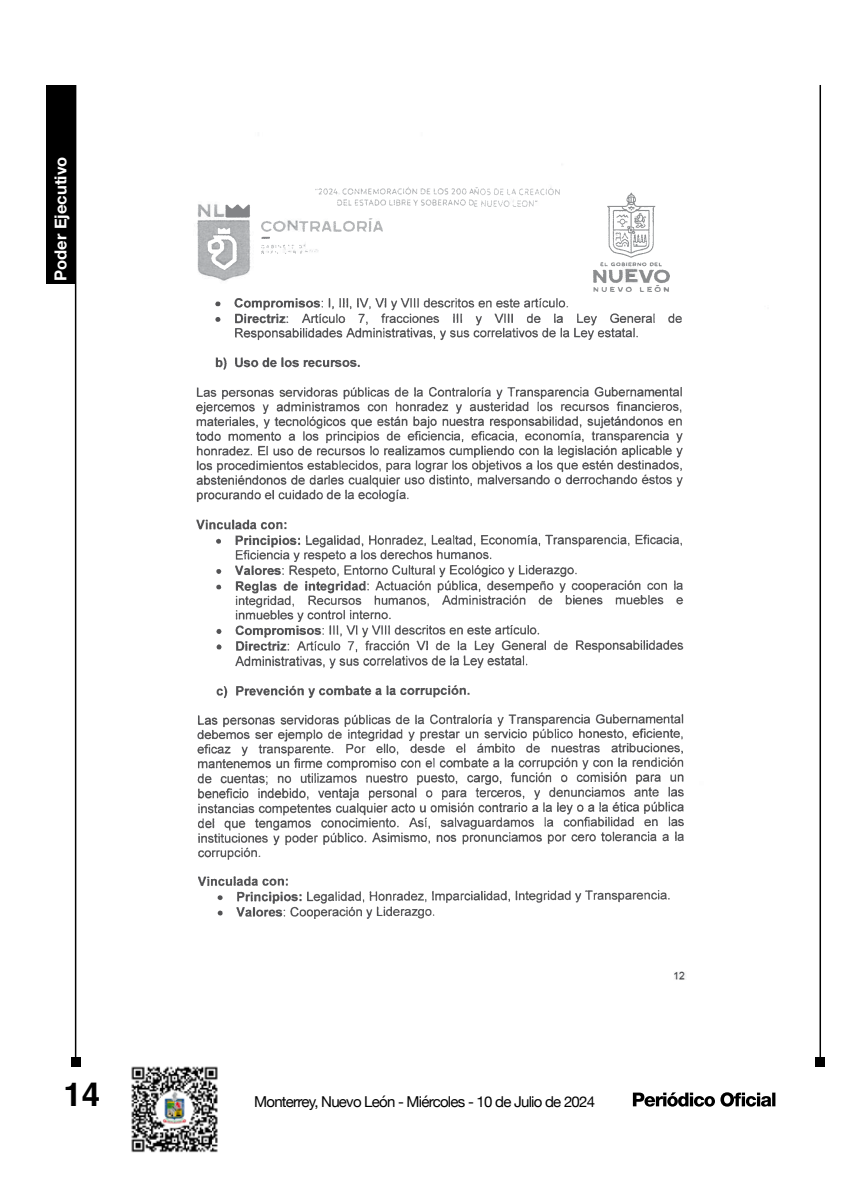
<style>
.page{position:relative;width:851px;height:1191px;background:#fff}
.page>*{position:absolute;margin:0;border:0;box-sizing:border-box;transform-origin:0 0}
.t1{font:700 33px "Helvetica";color:#000}
.t2{font:700 16.5px "Helvetica Neue";color:#fff}
.t3{font:15px "Helvetica Neue";letter-spacing:-.05em;color:#000}
</style>
<div class="page">
<hr style="left:75px;top:85px;width:1px;height:977px;background:#000">
<div style="left:71px;top:1057px;width:9px;height:10px;background:#000"></div>
<hr style="left:819px;top:85px;width:1px;height:977px;background:#000">
<div style="left:814px;top:1057px;width:10px;height:10px;background:#000"></div>
<div style="left:46px;top:85px;width:30px;height:198px;background:#000"></div>
<svg style="left:632px;top:1092px;width:143px;height:14px"></svg>
<img style="left:131px;top:1066px;width:87px;height:87px">
<img style="left:196px;top:298px;width:487px;height:620px">
<img style="left:593px;top:192px;width:76px;height:100px">
<img style="left:261px;top:187px;width:211px;height:66px">
<img style="left:206px;top:228px;width:31px;height:42px">
<img style="left:226px;top:204px;width:44px;height:35px">
<img style="left:472px;top:187px;width:87px;height:19px">
<p class="t2" style="left:48px;top:281px;width:126px;rotate:-90deg">Poder Ejecutivo</p>
<h1 class="t1" style="left:63px;top:1074px;width:38px">14</h1>
<p class="t3" style="left:254px;top:1090px;width:342px">Monterrey, Nuevo León - Miércoles - 10 de Julio de 2024</p>
</div>
